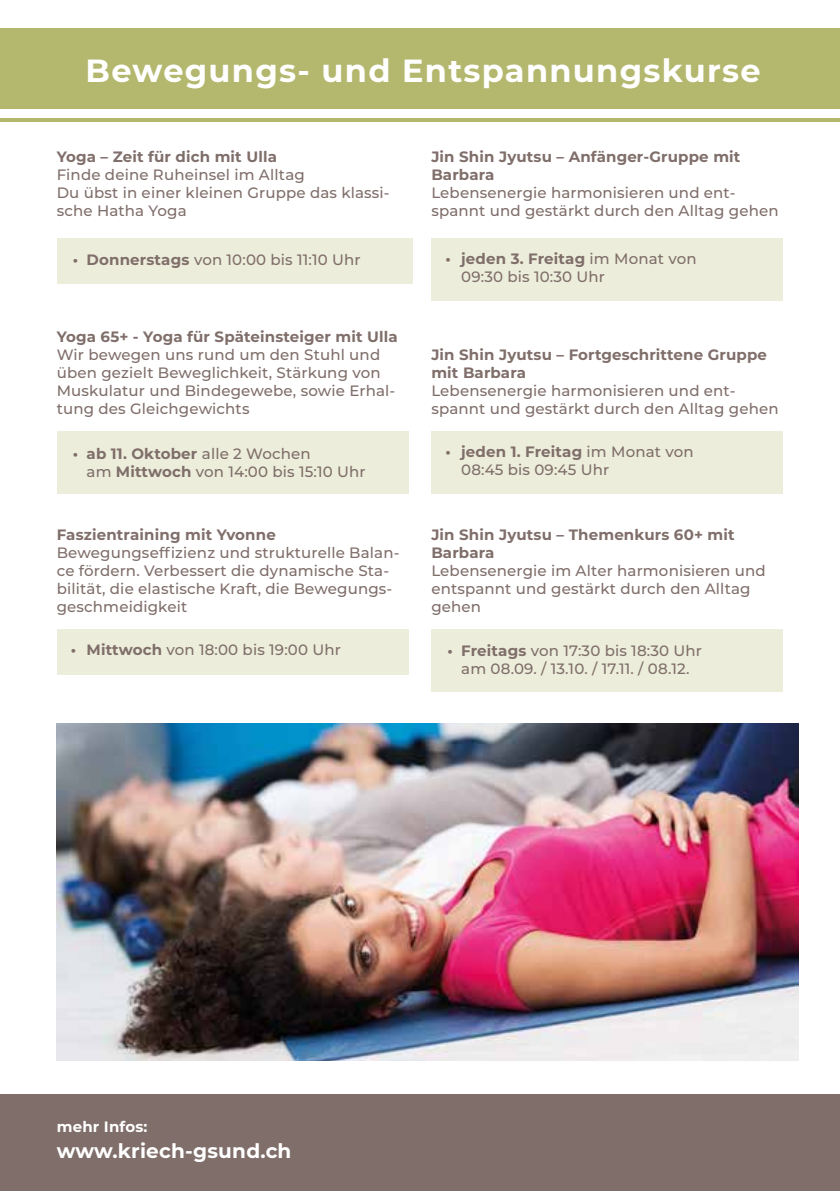
<style>
.page{position:relative;width:840px;height:1191px;background:#fff}
.page>*{position:absolute;margin:0;border:0;box-sizing:border-box;transform-origin:0 0}
.t1{font:700 32px "Montserrat";letter-spacing:.04em;color:#fff}
.t2{font:700 20px "Montserrat";letter-spacing:.01em;color:#fff}
.t3{font:500 15px/18px "Montserrat";letter-spacing:.01em;color:#7f6e6a}
.t4{font:700 15px/18px "Montserrat";letter-spacing:.01em;color:#7f6e6a}
.t5{font:700 15px "Montserrat";letter-spacing:.01em;color:#fff}
.s1{font-weight:700}
</style>
<div class="page">
<div style="left:57px;top:238px;width:355px;height:45px;background:#ecedda"></div>
<div style="left:57px;top:431px;width:351px;height:62px;background:#ecedda"></div>
<div style="left:57px;top:629px;width:351px;height:46px;background:#ecedda"></div>
<div style="left:0;top:28px;width:839px;height:81px;background:#b4b86e"></div>
<hr style="left:0;top:118px;width:839px;height:4px;background:#b4b86e">
<div style="left:0;top:1094px;width:839px;height:97px;background:#7f6e6a"></div>
<div style="left:431px;top:238px;width:351px;height:62px;background:#ecedda"></div>
<div style="left:431px;top:431px;width:351px;height:62px;background:#ecedda"></div>
<div style="left:431px;top:629px;width:351px;height:62px;background:#ecedda"></div>
<img style="left:57px;top:723px;width:740px;height:337px">
<h1 class="t1" style="left:85px;top:48px;width:676px">Bewegungs- und Entspannungskurse</h1>
<p class="t4" style="left:57px;top:147px;width:221px">Yoga – Zeit für dich mit Ulla</p>
<p class="t3" style="left:57px;top:165px;width:334px">Finde deine Ruheinsel im Alltag<br>Du übst in einer kleinen Gruppe das klassi&shy;sche Hatha Yoga</p>
<p class="t3" style="left:73px;top:250px;width:289px"><span class="s1">• Donnerstags</span> von 10:00 bis 11:10 Uhr</p>
<p class="t4" style="left:57px;top:327px;width:342px">Yoga 65+ - Yoga für Späteinsteiger mit Ulla</p>
<p class="t3" style="left:57px;top:345px;width:340px">Wir bewegen uns rund um den Stuhl und üben gezielt Beweglichkeit, Stärkung von Muskulatur und Bindegewebe, sowie Erhal&shy;tung des Gleichgewichts</p>
<p class="t3" style="left:87px;top:443px;width:280px;text-indent:-14px"><span class="s1">• ab 11. Oktober</span> alle 2 Wochen<br>am <span class="s1">Mittwoch</span> von 14:00 bis 15:10 Uhr</p>
<p class="t4" style="left:57px;top:525px;width:220px">Faszientraining mit Yvonne</p>
<p class="t3" style="left:57px;top:543px;width:344px">Bewegungseffizienz und strukturelle Balan&shy;ce fördern. Verbessert die dynamische Sta&shy;bilität, die elastische Kraft, die Bewegungs&shy;geschmeidigkeit</p>
<p class="t3" style="left:71px;top:640px;width:271px"><span class="s1">• Mittwoch</span> von 18:00 bis 19:00 Uhr</p>
<p class="t4" style="left:431px;top:147px;width:310px">Jin Shin Jyutsu – Anfänger-Gruppe mit<br>Barbara</p>
<p class="t3" style="left:431px;top:183px;width:348px">Lebensenergie harmonisieren und ent&shy;spannt und gestärkt durch den Alltag gehen</p>
<p class="t3" style="left:461px;top:249px;width:237px;text-indent:-16px"><span class="s1">• jeden 3. Freitag</span> im Monat von<br>09:30 bis 10:30 Uhr</p>
<p class="t4" style="left:431px;top:345px;width:337px">Jin Shin Jyutsu – Fortgeschrittene Gruppe mit Barbara</p>
<p class="t3" style="left:431px;top:381px;width:348px">Lebensenergie harmonisieren und ent&shy;spannt und gestärkt durch den Alltag gehen</p>
<p class="t3" style="left:461px;top:442px;width:234px;text-indent:-16px"><span class="s1">• jeden 1. Freitag</span> im Monat von<br>08:45 bis 09:45 Uhr</p>
<p class="t4" style="left:431px;top:525px;width:305px">Jin Shin Jyutsu – Themenkurs 60+ mit<br>Barbara</p>
<p class="t3" style="left:431px;top:561px;width:336px">Lebensenergie im Alter harmonisieren und entspannt und gestärkt durch den Alltag gehen</p>
<p class="t3" style="left:447px;top:641px;width:256px;text-align:center"><span class="s1">• Freitags</span> von 17:30 bis 18:30 Uhr am 08.09. / 13.10. / 17.11. / 08.12.</p>
<p class="t5" style="left:57px;top:1115px;width:92px">mehr Infos:</p>
<h2 class="t2" style="left:57px;top:1136px;width:236px">www.kriech-gsund.ch</h2>
</div>
